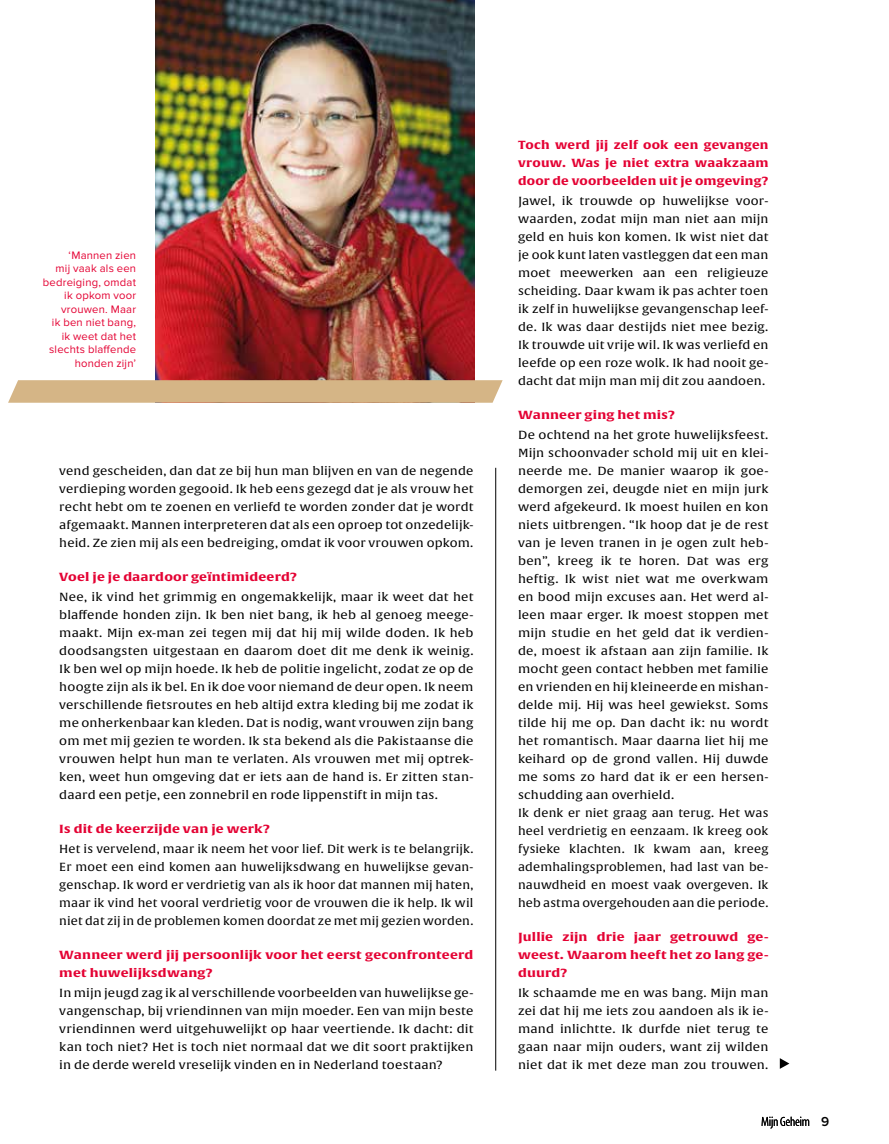
<style>
.page{position:relative;width:889px;height:1144px;background:#fff}
.page>*{position:absolute;margin:0;border:0;box-sizing:border-box;transform-origin:0 0}
.t1{font:600 13.5px "Proxima Nova";color:#000}
.t2{font:11.55px/18px "Alverata PE";letter-spacing:.01em;color:#000;text-align:justify;scale:1.1 1}
.t3{font:11.55px/18px "Alverata PE";letter-spacing:.01em;color:#000;text-align:justify;scale:1.09 1}
.t4{font:11.55px/18px "Alverata PE";letter-spacing:.01em;color:#000;text-align:justify;scale:1.06 1}
.t5{font:700 11.55px/18px "Alverata PE";letter-spacing:.01em;color:#e40233;scale:1.15 1}
.t6{font:700 11.55px/18px "Alverata PE";letter-spacing:.01em;color:#e40233;text-align:justify;scale:1.11 1}
.t7{font:11.25px/13.5px "Proxima Nova";letter-spacing:.02em;color:#e40233;text-align:right}
</style>
<div class="page">
<svg style="left:761px;top:1116px;width:48px;height:12px"></svg>
<svg style="left:780px;top:1058px;width:9px;height:11px"></svg>
<hr style="left:495px;top:468px;width:1px;height:602px;background:#000">
<img style="left:155px;top:0;width:320px;height:380px">
<svg style="left:8px;top:380px;width:494px;height:23px;background:#d5b588"></svg>
<p class="t7" style="left:43px;top:248px;width:95px">‘Mannen zien<br>mij vaak als een bedreiging, omdat ik opkom voor vrouwen. Maar<br>ik ben niet bang, ik weet dat het slechts blaffende honden zijn’</p>
<p class="t3" style="left:59px;top:462px;width:381px">vend gescheiden, dan dat ze bij hun man blijven en van de negende verdieping worden gegooid. Ik heb eens gezegd dat je als vrouw het recht hebt om te zoenen en verliefd te worden zonder dat je wordt afgemaakt. Mannen interpreteren dat als een oproep tot onzedelijk&shy;heid. Ze zien mij als een bedreiging, omdat ik voor vrouwen opkom.</p>
<p class="t5" style="left:59px;top:568px;width:208px">Voel je je daardoor geïntimideerd?</p>
<p class="t2" style="left:59px;top:588px;width:378px">Nee, ik vind het grimmig en ongemakkelijk, maar ik weet dat het blaffende honden zijn. Ik ben niet bang, ik heb al genoeg meege&shy;maakt. Mijn ex-man zei tegen mij dat hij mij wilde doden. Ik heb doodsangsten uitgestaan en daarom doet dit me denk ik weinig.<br>Ik ben wel op mijn hoede. Ik heb de politie ingelicht, zodat ze op de hoogte zijn als ik bel. En ik doe voor niemand de deur open. Ik neem verschillende fietsroutes en heb altijd extra kleding bij me zodat ik me onherkenbaar kan kleden. Dat is nodig, want vrouwen zijn bang om met mij gezien te worden. Ik sta bekend als die Pakistaanse die vrouwen helpt hun man te verlaten. Als vrouwen met mij optrek&shy;ken, weet hun omgeving dat er iets aan de hand is. Er zitten stan&shy;daard een petje, een zonnebril en rode lippenstift in mijn tas.</p>
<p class="t5" style="left:59px;top:820px;width:185px">Is dit de keerzijde van je werk?</p>
<p class="t4" style="left:59px;top:840px;width:392px">Het is vervelend, maar ik neem het voor lief. Dit werk is te belangrijk.<br>Er moet een eind komen aan huwelijksdwang en huwelijkse gevan&shy;genschap. Ik word er verdrietig van als ik hoor dat mannen mij haten, maar ik vind het vooral verdrietig voor de vrouwen die ik help. Ik wil niet dat zij in de problemen komen doordat ze met mij gezien worden.</p>
<p class="t5" style="left:59px;top:946px;width:362px">Wanneer werd jij persoonlijk voor het eerst geconfronteerd met huwelijksdwang?</p>
<p class="t2" style="left:59px;top:984px;width:378px">In mijn jeugd zag ik al verschillende voorbeelden van huwelijkse ge&shy;vangenschap, bij vriendinnen van mijn moeder. Een van mijn beste vriendinnen werd uitgehuwelijkt op haar veertiende. Ik dacht: dit kan toch niet? Het is toch niet normaal dat we dit soort praktijken in de derde wereld vreselijk vinden en in Nederland toestaan?</p>
<p class="t6" style="left:518px;top:136px;width:227px">Toch werd jij zelf ook een gevangen vrouw. Was je niet extra waakzaam door de voorbeelden uit je omgeving?</p>
<p class="t3" style="left:518px;top:192px;width:231px">Jawel, ik trouwde op huwelijkse voor&shy;waarden, zodat mijn man niet aan mijn geld en huis kon komen. Ik wist niet dat je ook kunt laten vastleggen dat een man moet meewerken aan een religieuze scheiding. Daar kwam ik pas achter toen ik zelf in huwelijkse gevangenschap leef&shy;de. Ik was daar destijds niet mee bezig.<br>Ik trouwde uit vrije wil. Ik was verliefd en leefde op een roze wolk. Ik had nooit ge&shy;dacht dat mijn man mij dit zou aandoen.</p>
<p class="t5" style="left:518px;top:406px;width:138px">Wanneer ging het mis?</p>
<p class="t2" style="left:518px;top:426px;width:229px;text-align:left">De ochtend na het grote huwelijksfeest.<br>Mijn schoonvader schold mij uit en klei&shy;neerde me. De manier waarop ik goe&shy;demorgen zei, deugde niet en mijn jurk werd afgekeurd. Ik moest huilen en kon niets uitbrengen. “Ik hoop dat je de rest van je leven tranen in je ogen zult heb&shy;ben”, kreeg ik te horen. Dat was erg heftig. Ik wist niet wat me overkwam en bood mijn excuses aan. Het werd al&shy;leen maar erger. Ik moest stoppen met mijn studie en het geld dat ik verdien&shy;de, moest ik afstaan aan zijn familie. Ik mocht geen contact hebben met familie en vrienden en hij kleineerde en mishan&shy;delde mij. Hij was heel gewiekst. Soms tilde hij me op. Dan dacht ik: nu wordt het romantisch. Maar daarna liet hij me keihard op de grond vallen. Hij duwde me soms zo hard dat ik er een hersen&shy;schudding aan overhield.<br>Ik denk er niet graag aan terug. Het was heel verdrietig en eenzaam. Ik kreeg ook fysieke klachten. Ik kwam aan, kreeg ademhalingsproblemen, had last van be&shy;nauwdheid en moest vaak overgeven. Ik heb astma overgehouden aan die periode.</p>
<p class="t5" style="left:518px;top:928px;width:219px;text-align:justify">Jullie zijn drie jaar getrouwd ge&shy;weest. Waarom heeft het zo lang ge&shy;duurd?</p>
<p class="t2" style="left:518px;top:984px;width:229px">Ik schaamde me en was bang. Mijn man zei dat hij me iets zou aandoen als ik ie&shy;mand inlichtte. Ik durfde niet terug te gaan naar mijn ouders, want zij wilden niet dat ik met deze man zou trouwen.</p>
<p class="t1" style="left:821px;top:1114px;width:10px">9</p>
</div>
